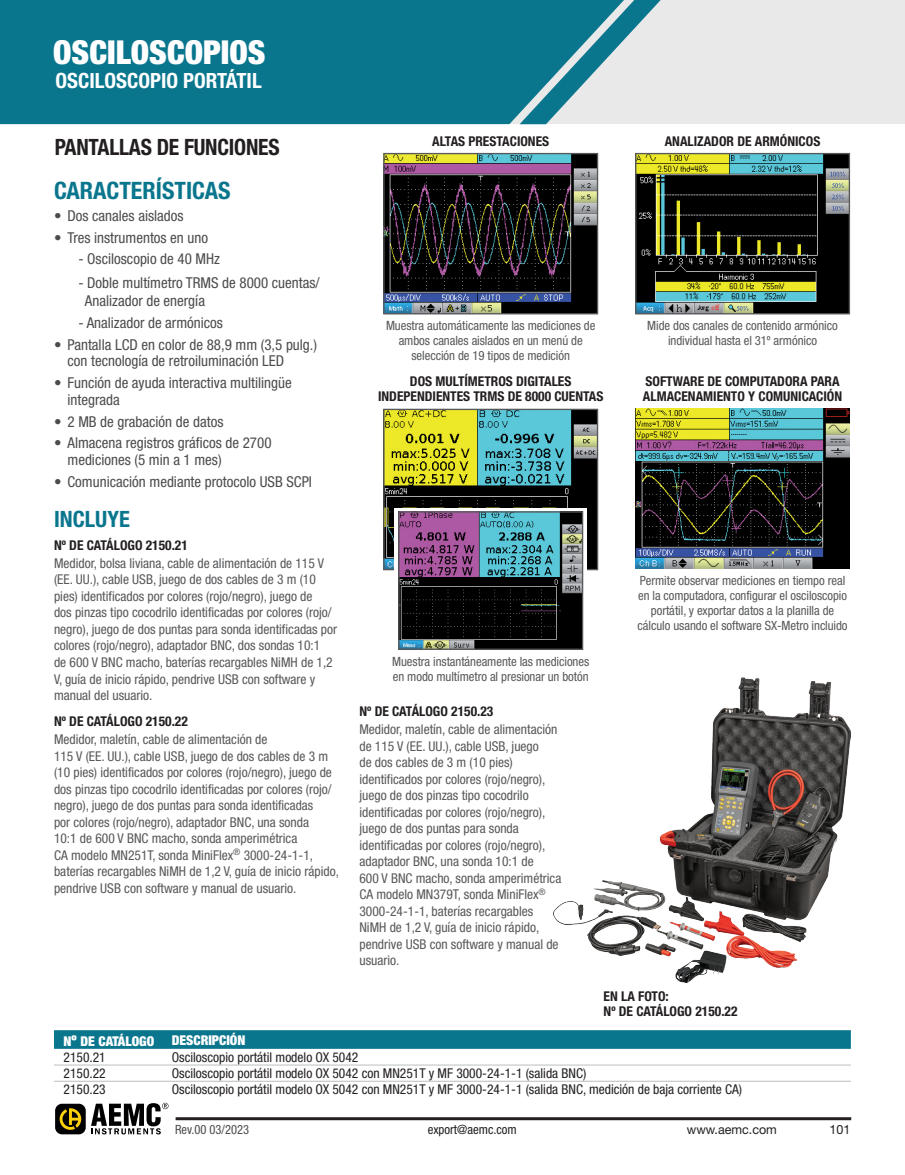
<style>
.page{position:relative;width:905px;height:1175px;background:#fff}
.page>*{position:absolute;margin:0;border:0;box-sizing:border-box;transform-origin:0 0}
.t1{font:900 condensed 33px "Helvetica Neue LT Std";color:#fff}
.t2{font:700 condensed 24px "Helvetica Neue LT Std";color:#0a768e}
.t3{font:700 condensed 22.5px "Helvetica Neue LT Std";letter-spacing:-.01em;color:#231f20;scale:.96 1}
.t4{font:700 condensed 22.5px "Helvetica Neue LT Std";color:#0a768e}
.t5{font:700 condensed 21px "Helvetica Neue LT Std";color:#fff}
.t6{font:condensed 15px/16.5px "Helvetica Neue LT Std";color:#4b4c4d}
.t7{font:condensed 13.5px/16.5px "Helvetica Neue LT Std";color:#57585a}
.t8{font:700 condensed 13.5px/15.6px "Helvetica Neue LT Std";color:#231f20}
.t9{font:condensed 13.5px "Helvetica Neue LT Std";color:#231f20}
.t10{font:900 condensed 13.5px "Helvetica Neue LT Std";color:#fff}
.t11{font:condensed 12.75px/15px "Helvetica Neue LT Std";letter-spacing:-.005em;color:#57585a;text-align:center}
.t12{font:condensed 12.75px "Helvetica Neue LT Std";color:#231f20}
.t13{font:12.75px "Helvetica Neue LT Std";color:#231f20}
.t14{font:condensed 12.75px "Helvetica Neue LT Std";color:#4b4c4d}
.s1{font-size:15px}
</style>
<div class="page">
<div style="left:0;top:0;width:904px;height:124px;background:#e9e9e9"></div>
<svg style="left:637px;top:0;width:24px;height:26px"></svg>
<svg style="left:0;top:0;width:637px;height:124px;background:#1a7e94"></svg>
<div style="left:55px;top:1103px;width:31px;height:31px;background:#000;border-radius:7px"></div>
<svg style="left:60px;top:1108px;width:21px;height:21px"></svg>
<svg style="left:91px;top:1102px;width:77px;height:32px"></svg>
<hr style="left:176px;top:1117px;width:675px;height:3px;background:#231f20">
<img style="left:385px;top:155px;width:211px;height:157px">
<div style="left:383px;top:153px;width:215px;height:161px;border:1px solid #57585a"></div>
<img style="left:385px;top:411px;width:211px;height:157px">
<div style="left:383px;top:409px;width:215px;height:161px;border:1px solid #57585a"></div>
<div style="left:395px;top:508px;width:192px;height:144px;background:#fff"></div>
<img style="left:400px;top:513px;width:181px;height:135px">
<div style="left:398px;top:511px;width:185px;height:139px;border:1px solid #57585a"></div>
<img style="left:637px;top:155px;width:211px;height:157px">
<div style="left:635px;top:153px;width:215px;height:161px;border:1px solid #57585a"></div>
<img style="left:635px;top:409px;width:214px;height:160px">
<img style="left:554px;top:677px;width:297px;height:306px">
<div style="left:54px;top:1030px;width:796px;height:18px;background:#0a768e"></div>
<hr style="left:54px;top:1064px;width:108px;height:1px;background:#bcbdc0">
<hr style="left:162px;top:1064px;width:688px;height:1px;background:#bcbdc0">
<hr style="left:54px;top:1080px;width:108px;height:1px;background:#bcbdc0">
<hr style="left:162px;top:1080px;width:688px;height:1px;background:#bcbdc0">
<h1 class="t1" style="left:53px;top:32px;width:214px">OSCILOSCOPIOS</h1>
<h3 class="t5" style="left:56px;top:68px;width:208px">OSCILOSCOPIO PORTÁTIL</h3>
<h3 class="t3" style="left:55px;top:133px;width:236px">PANTALLAS DE FUNCIONES</h3>
<h2 class="t2" style="left:54px;top:176px;width:178px">CARACTERÍSTICAS</h2>
<p class="t6" style="left:54px;top:207px;width:131px">• Dos canales aislados</p>
<p class="t6" style="left:54px;top:229px;width:155px">• Tres instrumentos en uno</p>
<p class="t6" style="left:78px;top:251px;width:143px">- Osciloscopio de 40 MHz</p>
<p class="t6" style="left:85px;top:273px;width:236px;line-height:18px;text-indent:-7px">- Doble multímetro TRMS de 8000 cuentas/<br>Analizador de energía</p>
<p class="t6" style="left:78px;top:314px;width:146px">- Analizador de armónicos</p>
<p class="t6" style="left:68px;top:336px;width:251px;text-indent:-14px">• Pantalla LCD en color de 88,9 mm (3,5 pulg.) con tecnología de retroiluminación LED</p>
<p class="t6" style="left:68px;top:374px;width:226px;text-indent:-14px">• Función de ayuda interactiva multilingüe integrada</p>
<p class="t6" style="left:54px;top:413px;width:171px">• 2 MB de grabación de datos</p>
<p class="t6" style="left:68px;top:435px;width:205px;text-indent:-14px">• Almacena registros gráficos de 2700 mediciones (5 min a 1 mes)</p>
<p class="t6" style="left:54px;top:473px;width:259px">• Comunicación mediante protocolo USB SCPI</p>
<h3 class="t4" style="left:54px;top:506px;width:77px">INCLUYE</h3>
<p class="t8" style="left:54px;top:537px;width:135px">Nº DE CATÁLOGO 2150.21</p>
<p class="t7" style="left:54px;top:555px;width:285px">Medidor, bolsa liviana, cable de alimentación de 115 V (EE. UU.), cable USB, juego de dos cables de 3 m (10 pies) identificados por colores (rojo/negro), juego de<br>dos pinzas tipo cocodrilo identificadas por colores (rojo/ negro), juego de dos puntas para sonda identificadas por colores (rojo/negro), adaptador BNC, dos sondas 10:1<br>de 600 V BNC macho, baterías recargables NiMH de 1,2<br>V, guía de inicio rápido, pendrive USB con software y manual del usuario.</p>
<p class="t8" style="left:54px;top:713px;width:135px">Nº DE CATÁLOGO 2150.22</p>
<p class="t7" style="left:54px;top:731px;width:286px">Medidor, maletín, cable de alimentación de<br>115 V (EE. UU.), cable USB, juego de dos cables de 3 m (10 pies) identificados por colores (rojo/negro), juego de dos pinzas tipo cocodrilo identificadas por colores (rojo/ negro), juego de dos puntas para sonda identificadas<br>por colores (rojo/negro), adaptador BNC, una sonda<br>10:1 de 600 V BNC macho, sonda amperimétrica<br>CA modelo MN251T, sonda MiniFlex<sup>®</sup> 3000-24-1-1, baterías recargables NiMH de 1,2 V, guía de inicio rápido, pendrive USB con software y manual de usuario.</p>
<p class="t8" style="left:432px;top:133px;width:118px">ALTAS PRESTACIONES</p>
<p class="t8" style="left:664px;top:133px;width:157px">ANALIZADOR DE ARMÓNICOS</p>
<p class="t11" style="left:647px;top:318px;width:192px">Mide dos canales de contenido armónico individual hasta el 31º armónico</p>
<p class="t11" style="left:386px;top:318px;width:211px">Muestra automáticamente las mediciones de ambos canales aislados en un menú de selección de 19 tipos de medición</p>
<p class="t8" style="left:378px;top:373px;width:227px;text-align:center">DOS MULTÍMETROS DIGITALES<br>INDEPENDIENTES TRMS DE 8000 CUENTAS</p>
<p class="t8" style="left:643px;top:373px;width:201px">SOFTWARE DE COMPUTADORA PARA<br>ALMACENAMIENTO Y COMUNICACIÓN</p>
<p class="t11" style="left:392px;top:653px;width:198px;text-align:left">Muestra instantáneamente las mediciones en modo multímetro al presionar un botón</p>
<p class="t8" style="left:359px;top:703px;width:135px">Nº DE CATÁLOGO 2150.23</p>
<p class="t7" style="left:359px;top:721px;width:203px">Medidor, maletín, cable de alimentación de 115 V (EE. UU.), cable USB, juego<br>de dos cables de 3 m (10 pies) identificados por colores (rojo/negro), juego de dos pinzas tipo cocodrilo identificadas por colores (rojo/negro), juego de dos puntas para sonda identificadas por colores (rojo/negro), adaptador BNC, una sonda 10:1 de<br>600 V BNC macho, sonda amperimétrica CA modelo MN379T, sonda MiniFlex<sup>® </sup>3000-24-1-1, baterías recargables NiMH de 1,2 V, guía de inicio rápido, pendrive USB con software y manual de usuario.</p>
<p class="t11" style="left:637px;top:573px;width:211px">Permite observar mediciones en tiempo real en la computadora, configurar el osciloscopio portátil, y exportar datos a la planilla de cálculo usando el software SX-Metro incluido</p>
<p class="t8" style="left:603px;top:988px;width:135px;line-height:15px">EN LA FOTO:<br>Nº DE CATÁLOGO 2150.22</p>
<p class="t10" style="left:64px;top:1032px;width:92px">N<span class="s1">º</span> DE CATÁLOGO</p>
<p class="t10" style="left:172px;top:1031px;width:75px">DESCRIPCIÓN</p>
<p class="t9" style="left:64px;top:1049px;width:44px">2150.21</p>
<p class="t9" style="left:172px;top:1049px;width:188px">Osciloscopio portátil modelo OX 5042</p>
<p class="t9" style="left:64px;top:1065px;width:44px">2150.22</p>
<p class="t9" style="left:172px;top:1065px;width:416px">Osciloscopio portátil modelo OX 5042 con MN251T y MF 3000-24-1-1 (salida BNC)</p>
<p class="t9" style="left:64px;top:1081px;width:44px">2150.23</p>
<p class="t9" style="left:172px;top:1081px;width:572px">Osciloscopio portátil modelo OX 5042 con MN251T y MF 3000-24-1-1 (salida BNC, medición de baja corriente CA)</p>
<p class="t14" style="left:175px;top:1122px;width:75px">Rev.00 03/2023</p>
<p class="t12" style="left:428px;top:1122px;width:90px">export@aemc.com</p>
<p class="t13" style="left:687px;top:1122px;width:92px">www.aemc.com</p>
<p class="t13" style="left:829px;top:1122px;width:22px">101</p>
</div>
